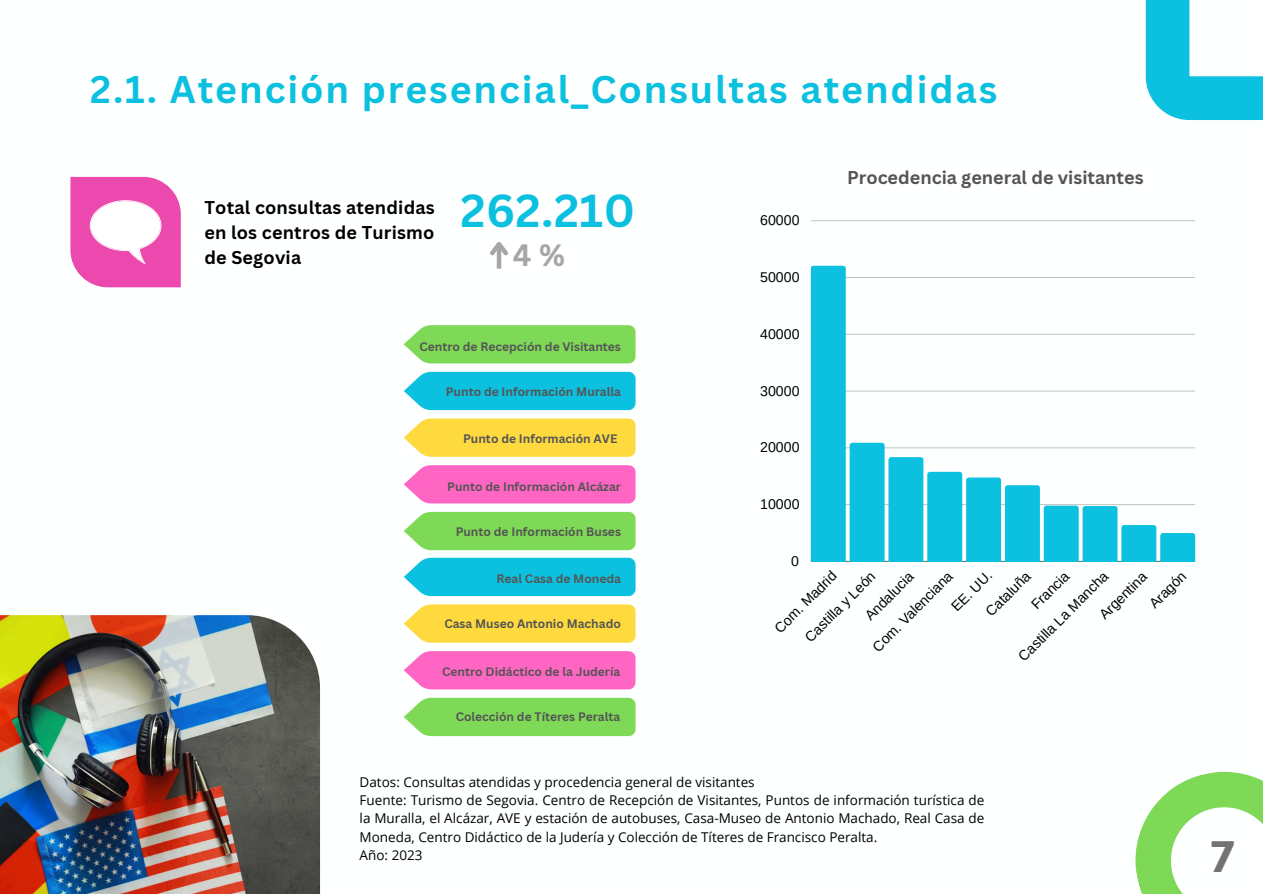
<style>
.page{position:relative;width:1263px;height:894px;background:#fff}
.page>*{position:absolute;margin:0;border:0;box-sizing:border-box;transform-origin:0 0}
.t1{font:800 46.35px "Codec Pro";color:#737373}
.t2{font:700 45px "Canva Sans";letter-spacing:.01em;color:#0cc0df}
.t3{font:700 37.5px "Canva Sans";letter-spacing:.05em;color:#0cc0df}
.t4{font:700 30px "Canva Sans";color:#a6a6a6}
.t5{font:700 18px/24.8px "Canva Sans";letter-spacing:.01em;color:#000;text-align:justify}
.t6{font:700 18px "Canva Sans";color:#545454}
.t7{font:14.1px "Arimo";color:#000}
.t8{font:13.5px/18px "Open Sans";color:#000}
.t9{font:700 12px "Canva Sans";color:#545454}
</style>
<div class="page">
<svg style="left:1146px;top:0;width:117px;height:120px"></svg>
<svg style="left:70px;top:177px;width:111px;height:110px"></svg>
<hr style="left:497px;top:244px;width:4px;height:24px;background:#a6a6a6">
<svg style="left:490px;top:242px;width:18px;height:17px"></svg>
<hr style="left:811px;top:561px;width:384px;height:1px;background:#000">
<hr style="left:811px;top:220px;width:384px;height:1px;background:#000">
<svg style="left:811px;top:266px;width:384px;height:295px"></svg>
<img style="left:0;top:615px;width:320px;height:278px">
<svg style="left:1135px;top:771px;width:128px;height:122px"></svg>
<svg style="left:404px;top:325px;width:232px;height:38px;background:#84da5f"></svg>
<svg style="left:404px;top:418px;width:232px;height:38px;background:#fedc4a"></svg>
<div style="left:404px;top:372px;width:232px;height:38px;background:#0cc0df"></div>
<svg style="left:404px;top:511px;width:232px;height:39px;background:#87db62"></svg>
<svg style="left:404px;top:465px;width:232px;height:38px;background:#fe6ec7"></svg>
<svg style="left:404px;top:557px;width:232px;height:39px;background:#1cc4e1"></svg>
<svg style="left:404px;top:651px;width:232px;height:38px;background:#fe6dc7"></svg>
<svg style="left:404px;top:604px;width:232px;height:38px;background:#fedc4a"></svg>
<svg style="left:404px;top:697px;width:232px;height:38px;background:#86db62"></svg>
<h3 class="t3" style="left:90px;top:63px;width:908px">2.1. Atención presencial_Consultas atendidas</h3>
<p class="t5" style="left:204px;top:195px;width:232px">Total consultas atendidas en los centros de Turismo de Segovia</p>
<h4 class="t2" style="left:460px;top:179px;width:176px">262.210</h4>
<h2 class="t4" style="left:513px;top:234px;width:54px">4 %</h2>
<p class="t9" style="left:419px;top:338px;width:203px">Centro de Recepción de Visitantes</p>
<p class="t9" style="left:446px;top:383px;width:177px">Punto de Información Muralla</p>
<p class="t9" style="left:463px;top:430px;width:156px">Punto de Información AVE</p>
<p class="t9" style="left:447px;top:477px;width:175px">Punto de Información Alcázar</p>
<p class="t9" style="left:456px;top:522px;width:167px">Punto de Información Buses</p>
<p class="t9" style="left:497px;top:570px;width:126px">Real Casa de Moneda</p>
<p class="t9" style="left:444px;top:615px;width:178px">Casa Museo Antonio Machado</p>
<p class="t9" style="left:442px;top:662px;width:180px">Centro Didáctico de la Judería</p>
<p class="t9" style="left:456px;top:707px;width:166px">Colección de Títeres Peralta</p>
<p class="t7" style="left:760px;top:212px;width:41px">60000</p>
<p class="t7" style="left:760px;top:269px;width:41px">50000</p>
<p class="t7" style="left:760px;top:326px;width:41px">40000</p>
<p class="t7" style="left:760px;top:383px;width:41px">30000</p>
<p class="t7" style="left:760px;top:439px;width:41px">20000</p>
<p class="t7" style="left:760px;top:496px;width:41px">10000</p>
<p class="t7" style="left:791px;top:553px;width:9px">0</p>
<h4 class="t6" style="left:847px;top:164px;width:298px">Procedencia general de visitantes</h4>
<p class="t7" style="left:771px;top:625px;width:82px;rotate:-45deg">Com. Madrid</p>
<p class="t7" style="left:1015px;top:653px;width:122px;rotate:-45deg">Castil a La Mancha</p>
<p class="t7" style="left:983px;top:608px;width:58px;rotate:-45deg">Cataluña</p>
<p class="t7" style="left:1028px;top:601px;width:49px;rotate:-45deg">Francia</p>
<p class="t7" style="left:869px;top:643px;width:108px;rotate:-45deg">Com. Valenciana</p>
<p class="t7" style="left:862px;top:612px;width:64px;rotate:-45deg">Andalucia</p>
<p class="t7" style="left:1096px;top:611px;width:62px;rotate:-45deg">Argentina</p>
<p class="t7" style="left:1146px;top:600px;width:47px;rotate:-45deg">Aragón</p>
<p class="t7" style="left:802px;top:633px;width:94px;rotate:-45deg">Castil a y León</p>
<p class="t7" style="left:948px;top:603px;width:53px;rotate:-45deg">EE. UU.</p>
<h1 class="t8" style="left:360px;top:773px;width:626px">Datos: Consultas atendidas y procedencia general de visitantes<br>Fuente: Turismo de Segovia. Centro de Recepción de Visitantes, Puntos de información turística de la Muralla, el Alcázar, AVE y estación de autobuses, Casa-Museo de Antonio Machado, Real Casa de Moneda, Centro Didáctico de la Judería y Colección de Títeres de Francisco Peralta.<br>Año: 2023</h1>
<p class="t1" style="left:1211px;top:839px;width:25px">7</p>
</div>
